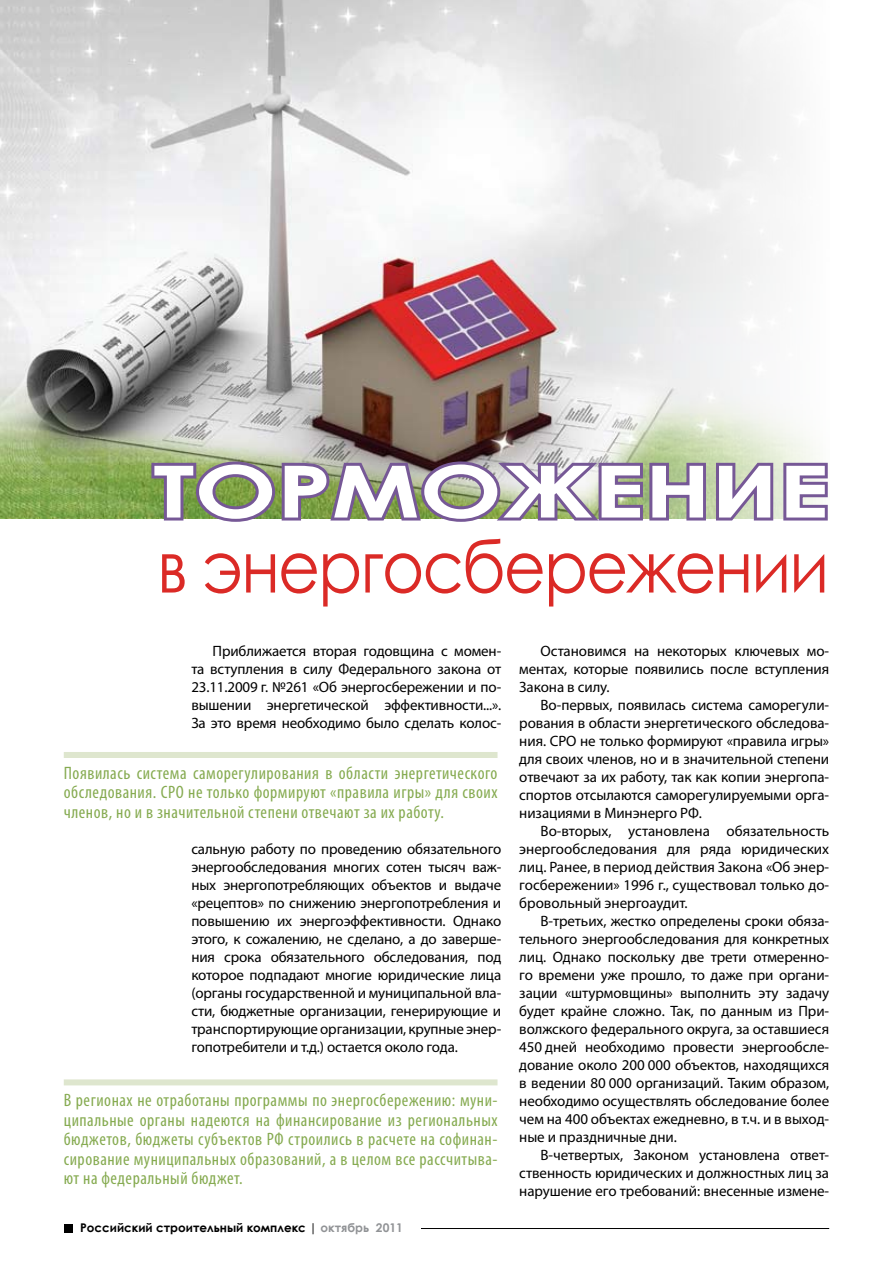
<style>
.page{position:relative;width:893px;height:1263px;background:#fff}
.page>*{position:absolute;margin:0;border:0;box-sizing:border-box;transform-origin:0 0}
.t1{font:72px "Century Gothic";letter-spacing:-.03em;color:#db2a26;scale:.9 1}
.t2{font:700 72px "Century Gothic";color:#fff;scale:1.36 1}
.t3{font:condensed 18px/19.5px "Myriad Pro";letter-spacing:.03em;color:#86ab51;text-align:justify}
.t4{font:15px/18px "Myriad Pro";letter-spacing:-.005em;color:#000;text-align:justify}
.t5{font:700 12px "Century Gothic";color:#000}
.s1{font-weight:400}
.s2{color:#919396}
</style>
<div class="page">
<hr style="left:421px;top:1228px;width:408px;height:1px;background:#000">
<div style="left:64px;top:1224px;width:8px;height:8px;background:#000"></div>
<img style="left:0;top:0;width:816px;height:519px">
<svg style="left:148px;top:457px;width:680px;height:65px;background:#969491"></svg>
<div style="left:64px;top:752px;width:433px;height:6px;background:#dee6ce"></div>
<div style="left:64px;top:1079px;width:433px;height:6px;background:#dee6ce"></div>
<h1 class="t2" style="left:153px;top:437px;width:498px">Торможение</h1>
<h1 class="t1" style="left:157px;top:516px;width:748px">в энергосбережении</h1>
<p class="t4" style="left:191px;top:642px;width:311px;text-indent:21px">Приближается вторая годовщина с момен&shy;та вступления в силу Федерального закона от 23.11.2009 г. №261 «Об энергосбережении и по&shy;вышении энергетической эффективности...».<br>За это время необходимо было сделать колос-</p>
<p class="t3" style="left:64px;top:763px;width:435px">Появилась система саморегулирования в области энергетического обследования. СРО не только формируют «правила игры» для своих членов, но и в значительной степени отвечают за их работу.</p>
<p class="t4" style="left:191px;top:840px;width:311px">сальную работу по проведению обязательного энергообследования многих сотен тысяч важ&shy;ных энергопотребляющих объектов и выдаче «рецептов» по снижению энергопотребления и повышению их энергоэффективности. Однако этого, к сожалению, не сделано, а до заверше&shy;ния срока обязательного обследования, под которое подпадают многие юридические лица (органы государственной и муниципальной вла&shy;сти, бюджетные организации, генерирующие и транспортирующие организации, крупные энер&shy;гопотребители и т.д.) остается около года.</p>
<p class="t3" style="left:64px;top:1090px;width:435px">В регионах не отработаны программы по энергосбережению: муни&shy;ципальные органы надеются на финансирование из региональных бюджетов, бюджеты субъектов РФ строились в расчете на софинан&shy;сирование муниципальных образований, а в целом все рассчитыва&shy;ют на федеральный бюджет.</p>
<p class="t5" style="left:80px;top:1218px;width:324px">Российский строительный комплекс <span class="s1">|</span> <span class="s2">октябрь 2011</span></p>
<p class="t4" style="left:519px;top:642px;width:311px;text-indent:21px">Остановимся на некоторых ключевых мо&shy;ментах, которые появились после вступления Закона в силу.</p>
<p class="t4" style="left:519px;top:696px;width:311px;text-indent:21px">Во-первых, появилась система саморегули&shy;рования в области энергетического обследова&shy;ния. СРО не только формируют «правила игры» для своих членов, но и в значительной степени отвечают за их работу, так как копии энергопа&shy;спортов отсылаются саморегулируемыми орга&shy;низациями в Минэнерго РФ.</p>
<p class="t4" style="left:519px;top:822px;width:311px;text-indent:21px">Во-вторых, установлена обязательность энергообследования для ряда юридических лиц. Ранее, в период действия Закона «Об энер&shy;госбережении» 1996 г., существовал только до&shy;бровольный энергоаудит.</p>
<p class="t4" style="left:519px;top:912px;width:311px;text-indent:21px">В-третьих, жестко определены сроки обяза&shy;тельного энергообследования для конкретных лиц. Однако поскольку две трети отмеренно&shy;го времени уже прошло, то даже при органи&shy;зации «штурмовщины» выполнить эту задачу будет крайне сложно. Так, по данным из При&shy;волжского федерального округа, за оставшиеся 450 дней необходимо провести энергообсле&shy;дование около 200 000 объектов, находящихся в ведении 80 000 организаций. Таким образом, необходимо осуществлять обследование более чем на 400 объектах ежедневно, в т.ч. и в выход&shy;ные и праздничные дни.</p>
<p class="t4" style="left:519px;top:1146px;width:311px;text-indent:21px">В-четвертых, Законом установлена ответ&shy;ственность юридических и должностных лиц за нарушение его требований: внесенные измене-</p>
</div>
